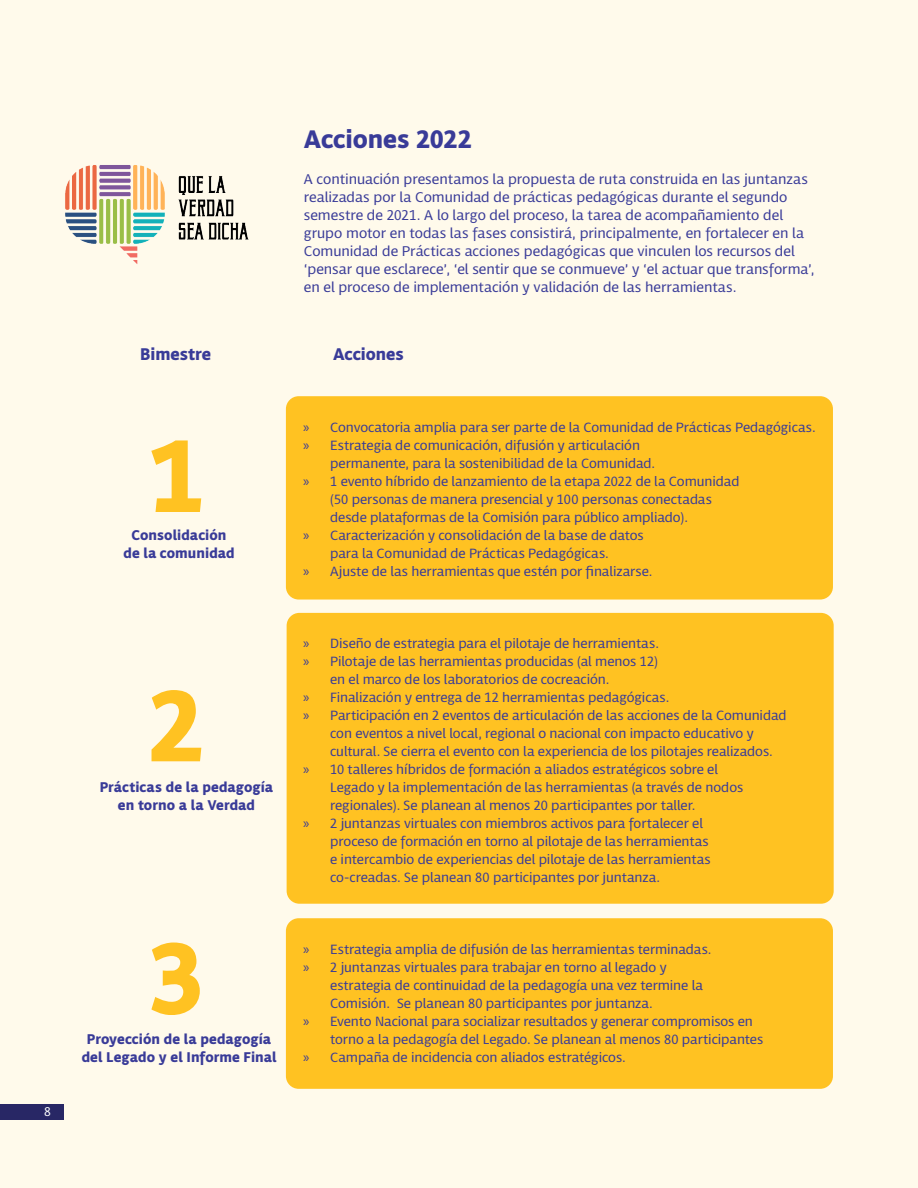
<style>
.page{position:relative;width:918px;height:1188px;background:#fffaeb}
.page>*{position:absolute;margin:0;border:0;box-sizing:border-box;transform-origin:0 0}
.t1{font:700 108px "Obliqua Sans";color:#ffc625}
.t2{font:700 27px "Obliqua Sans";letter-spacing:-.005em;color:#393b98}
.t3{font:700 18px "Obliqua Sans";color:#393b98}
.texto{font:15px/18px "Obliqua Sans";color:#393b98}
.t4{font:700 15px/18px "Obliqua Sans";letter-spacing:.005em;color:#393b98;text-align:center}
.t5{font:14.25px/18px "Obliqua Sans";color:#393b98}
.t6{font:13.5px "Obliqua Sans";color:#fff}
.s1{font-family:"Myriad Pro";font-size:15px}
</style>
<div class="page">
<div style="left:286px;top:918px;width:547px;height:171px;background:#ffc625;border-radius:13px"></div>
<div style="left:287px;top:613px;width:547px;height:291px;background:#ffc625;border-radius:13px"></div>
<div style="left:286px;top:396px;width:547px;height:204px;background:#ffc625;border-radius:13px"></div>
<img style="left:65px;top:165px;width:184px;height:99px">
<div style="left:0;top:1104px;width:64px;height:16px;background:#282765"></div>
<p class="t6" style="left:44px;top:1104px;width:8px">8</p>
<p class="t2" style="left:304px;top:124px;width:169px">Acciones 2022</p>
<p class="texto" style="left:304px;top:170px;width:512px">A continuación presentamos la propuesta de ruta construida en las juntanzas realizadas por la Comunidad de prácticas pedagógicas durante el segundo semestre de 2021. A lo largo del proceso, la tarea de acompañamiento del grupo motor en todas las fases consistirá, principalmente, en fortalecer en la Comunidad de Prácticas acciones pedagógicas que vinculen los recursos del ‘pensar que esclarece’, ‘el sentir que se conmueve’ y ‘el actuar que transforma’, en el proceso de implementación y validación de las herramientas.</p>
<p class="t3" style="left:140px;top:345px;width:72px">Bimestre</p>
<p class="t3" style="left:333px;top:345px;width:72px">Acciones</p>
<h1 class="t1" style="left:148px;top:417px;width:58px">1</h1>
<p class="t4" style="left:132px;top:526px;width:96px">Consolidación</p>
<p class="t4" style="left:123px;top:544px;width:113px">de la comunidad</p>
<h1 class="t1" style="left:148px;top:666px;width:58px">2</h1>
<p class="t4" style="left:100px;top:778px;width:175px">Prácticas de la pedagogía en torno a la Verdad</p>
<h1 class="t1" style="left:148px;top:919px;width:58px">3</h1>
<p class="t4" style="left:87px;top:1030px;width:186px">Proyección de la pedagogía</p>
<p class="t4" style="left:82px;top:1048px;width:196px">del Legado y el Informe Final</p>
<p class="t5" style="left:303px;top:419px;width:514px"><span class="s1">»</span> Convocatoria amplia para ser parte de la Comunidad de Prácticas Pedagógicas.</p>
<p class="t5" style="left:330px;top:437px;width:326px;text-indent:-27px"><span class="s1">»</span> Estrategia de comunicación, difusión y articulación permanente, para la sostenibilidad de la Comunidad.</p>
<p class="t5" style="left:330px;top:473px;width:411px;text-indent:-27px"><span class="s1">»</span> 1 evento híbrido de lanzamiento de la etapa 2022 de la Comunidad (50 personas de manera presencial y 100 personas conectadas desde plataformas de la Comisión para público ampliado).</p>
<p class="t5" style="left:303px;top:527px;width:342px;text-align:center"><span class="s1">»</span> Caracterización y consolidación de la base de datos para la Comunidad de Prácticas Pedagógicas.</p>
<p class="t5" style="left:303px;top:563px;width:351px"><span class="s1">»</span> Ajuste de las herramientas que estén por finalizarse.</p>
<p class="t5" style="left:303px;top:635px;width:357px"><span class="s1">»</span> Diseño de estrategia para el pilotaje de herramientas.</p>
<p class="t5" style="left:330px;top:653px;width:329px;text-indent:-27px"><span class="s1">»</span> Pilotaje de las herramientas producidas (al menos 12) en el marco de los laboratorios de cocreación.</p>
<p class="t5" style="left:303px;top:689px;width:368px"><span class="s1">»</span> Finalización y entrega de 12 herramientas pedagógicas.</p>
<p class="t5" style="left:330px;top:707px;width:458px;text-indent:-27px"><span class="s1">»</span> Participación en 2 eventos de articulación de las acciones de la Comunidad con eventos a nivel local, regional o nacional con impacto educativo y cultural. Se cierra el evento con la experiencia de los pilotajes realizados.</p>
<p class="t5" style="left:330px;top:761px;width:415px;text-indent:-27px"><span class="s1">»</span> 10 talleres híbridos de formación a aliados estratégicos sobre el<br>Legado y la implementación de las herramientas (a través de nodos regionales). Se planean al menos 20 participantes por taller.</p>
<p class="t5" style="left:330px;top:815px;width:382px;text-indent:-27px"><span class="s1">»</span> 2 juntanzas virtuales con miembros activos para fortalecer el proceso de formación en torno al pilotaje de las herramientas e intercambio de experiencias del pilotaje de las herramientas co-creadas. Se planean 80 participantes por juntanza.</p>
<p class="t5" style="left:303px;top:941px;width:410px"><span class="s1">»</span> Estrategia amplia de difusión de las herramientas terminadas.</p>
<p class="t5" style="left:330px;top:959px;width:374px;text-indent:-27px"><span class="s1">»</span> 2 juntanzas virtuales para trabajar en torno al legado y estrategia de continuidad de la pedagogía una vez termine la<br>Comisión. Se planean 80 participantes por juntanza.</p>
<p class="t5" style="left:330px;top:1013px;width:435px;text-indent:-27px"><span class="s1">»</span> Evento Nacional para socializar resultados y generar compromisos en torno a la pedagogía del Legado. Se planean al menos 80 participantes</p>
<p class="t5" style="left:303px;top:1049px;width:324px"><span class="s1">»</span> Campaña de incidencia con aliados estratégicos.</p>
</div>
